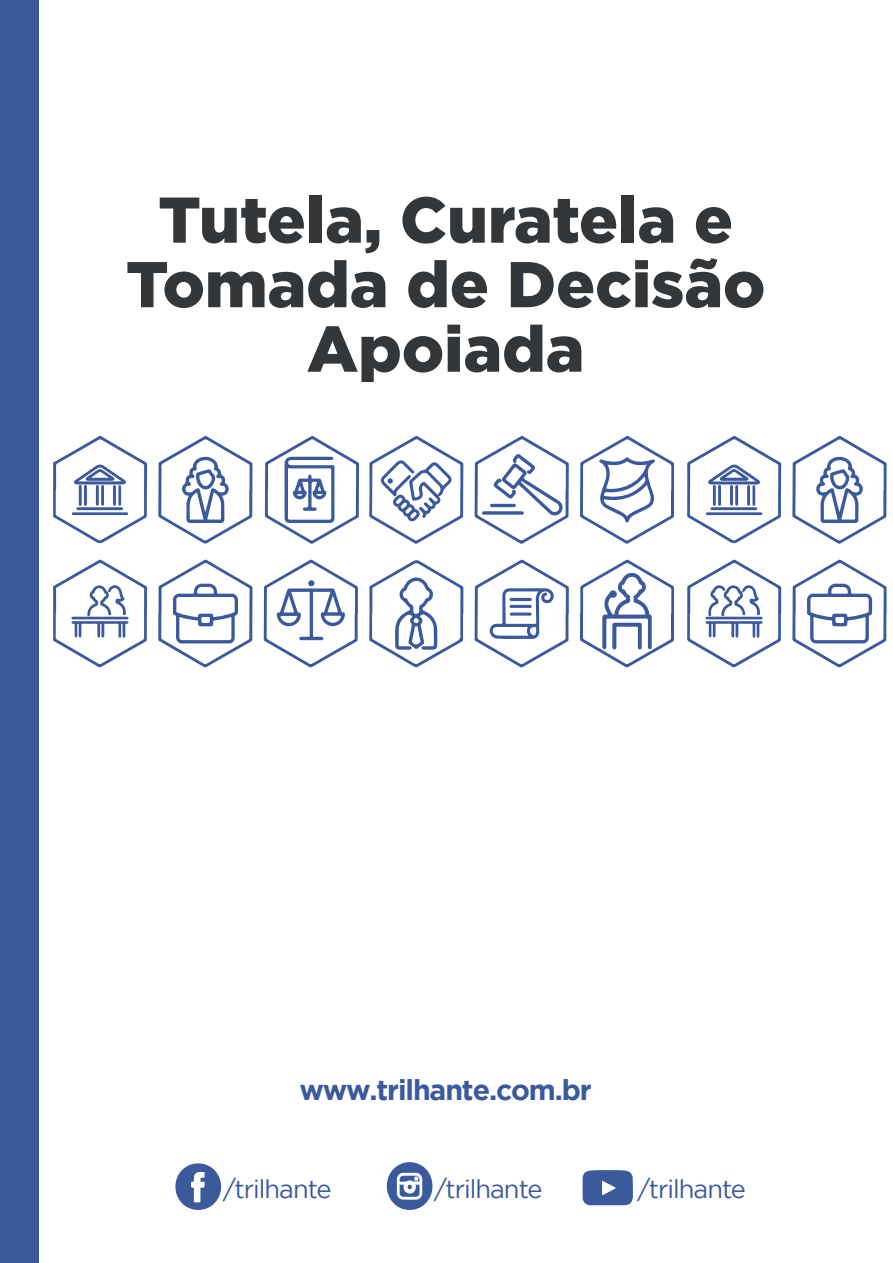
<style>
.page{position:relative;width:893px;height:1263px;background:#fff}
.page>*{position:absolute;margin:0;border:0;box-sizing:border-box;transform-origin:0 0}
.Fim_Ebook{font:900 64.5px/64.5px "Gotham";color:#33373a;text-align:center}
.t1{font:700 28.5px "Gotham";letter-spacing:-.04em;color:#3b5a9b}
.Parágrafo_Texto{font:25.5px "Gotham";letter-spacing:-.04em;color:#3b5a9b}
</style>
<div class="page">
<div style="left:0;top:0;width:39px;height:1263px;background:#3b5a9b"></div>
<svg style="left:475px;top:436px;width:94px;height:108px"></svg>
<svg style="left:53px;top:559px;width:94px;height:109px"></svg>
<svg style="left:369px;top:436px;width:94px;height:108px"></svg>
<svg style="left:158px;top:559px;width:94px;height:108px"></svg>
<svg style="left:792px;top:559px;width:95px;height:108px"></svg>
<svg style="left:580px;top:559px;width:94px;height:108px"></svg>
<svg style="left:264px;top:559px;width:94px;height:109px"></svg>
<div style="left:308px;top:580px;width:7px;height:6px;background:#3b5a9b;border-radius:50%"></div>
<svg style="left:369px;top:560px;width:94px;height:107px"></svg>
<svg style="left:687px;top:559px;width:94px;height:108px"></svg>
<svg style="left:580px;top:436px;width:94px;height:108px"></svg>
<svg style="left:158px;top:436px;width:94px;height:108px"></svg>
<svg style="left:792px;top:436px;width:95px;height:108px"></svg>
<svg style="left:53px;top:436px;width:94px;height:108px"></svg>
<svg style="left:265px;top:436px;width:94px;height:108px"></svg>
<svg style="left:687px;top:436px;width:94px;height:108px"></svg>
<svg style="left:475px;top:559px;width:94px;height:109px"></svg>
<svg style="left:175px;top:1163px;width:46px;height:47px"></svg>
<svg style="left:387px;top:1162px;width:46px;height:48px"></svg>
<svg style="left:582px;top:1170px;width:51px;height:35px;background:#516ca6"></svg>
<p class="Fim_Ebook" style="left:126px;top:186px;width:641px">Tutela, Curatela e<br>Tomada de Decisão<br>Apoiada</p>
<p class="t1" style="left:299px;top:1073px;width:294px">www.trilhante.com.br</p>
<p class="Parágrafo_Texto" style="left:223px;top:1174px;width:110px">/trilhante</p>
<p class="Parágrafo_Texto" style="left:434px;top:1174px;width:110px">/trilhante</p>
<p class="Parágrafo_Texto" style="left:638px;top:1174px;width:110px">/trilhante</p>
</div>
